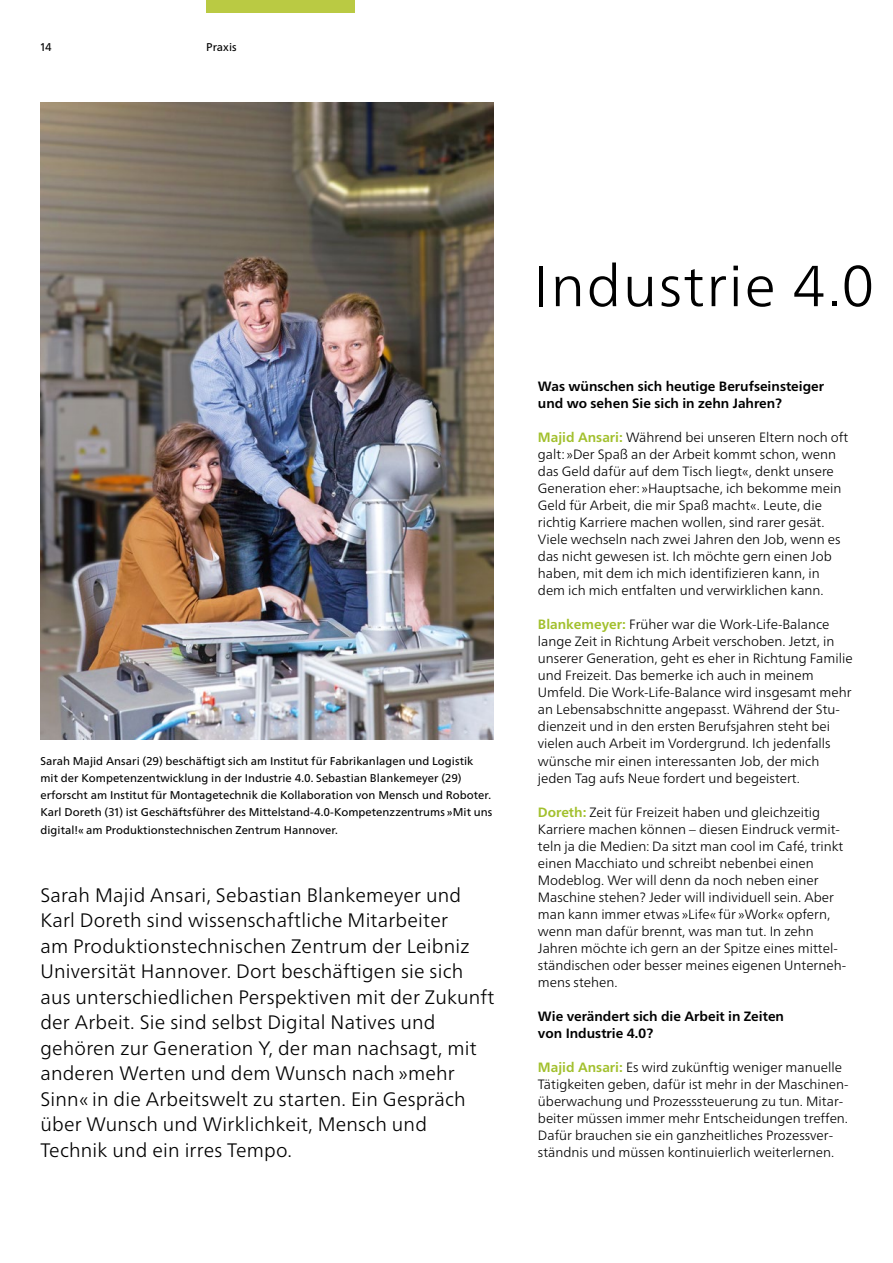
<style>
.page{position:relative;width:893px;height:1263px;background:#fff}
.page>*{position:absolute;margin:0;border:0;box-sizing:border-box;transform-origin:0 0}
.t1{font:300 57.75px "Frutiger Neue LT Pro";letter-spacing:.03em;color:#000}
.t2{font:300 19.5px/25.5px "Frutiger Neue LT Pro";letter-spacing:.01em;color:#000}
.t3{font:300 13.5px/17px "Frutiger Neue LT Pro";color:#000}
.t4{font:700 13.5px/17px "Frutiger Neue LT Pro";color:#000}
.t5{font:11.25px/17px "Frutiger Neue LT Pro";letter-spacing:.005em;color:#000}
.s1{font-weight:700;color:#a2c02d}
</style>
<div class="page">
<div style="left:206px;top:0;width:149px;height:13px;background:#baca43"></div>
<img style="left:40px;top:102px;width:453px;height:638px">
<p class="t5" style="left:40px;top:38px;width:13px">14</p>
<p class="t5" style="left:206px;top:38px;width:32px">Praxis</p>
<p class="t5" style="left:40px;top:753px;width:453px">Sarah Majid Ansari (29) beschäftigt sich am Institut für Fabrikanlagen und Logistik mit der Kompetenzentwicklung in der Industrie 4.0. Sebastian Blankemeyer (29) erforscht am Institut für Montagetechnik die Kollaboration von Mensch und Roboter.<br>Karl Doreth (31) ist Geschäftsführer des Mittelstand-4.0-Kompetenzzentrums »Mit uns digital!« am Produktionstechnischen Zentrum Hannover.</p>
<p class="t2" style="left:40px;top:882px;width:455px">Sarah Majid Ansari, Sebastian Blankemeyer und Karl Doreth sind wissenschaftliche Mitarbeiter<br>am Produktionstechnischen Zentrum der Leibniz Universität Hannover. Dort beschäftigen sie sich aus unterschiedlichen Perspektiven mit der Zukunft der Arbeit. Sie sind selbst Digital Natives und gehören zur Generation Y, der man nachsagt, mit anderen Werten und dem Wunsch nach »mehr Sinn« in die Arbeitswelt zu starten. Ein Gespräch über Wunsch und Wirklichkeit, Mensch und Technik und ein irres Tempo.</p>
<h1 class="t1" style="left:534px;top:251px;width:343px">Industrie 4.0</h1>
<p class="t4" style="left:538px;top:378px;width:288px">Was wünschen sich heutige Berufseinsteiger und wo sehen Sie sich in zehn Jahren?</p>
<p class="t3" style="left:538px;top:429px;width:312px"><span class="s1">Majid Ansari:</span> Während bei unseren Eltern noch oft galt: »Der Spaß an der Arbeit kommt schon, wenn das Geld dafür auf dem Tisch liegt«, denkt unsere Generation eher: »Hauptsache, ich bekomme mein Geld für Arbeit, die mir Spaß macht«. Leute, die richtig Karriere machen wollen, sind rarer gesät.<br>Viele wechseln nach zwei Jahren den Job, wenn es das nicht gewesen ist. Ich möchte gern einen Job haben, mit dem ich mich identifizieren kann, in dem ich mich entfalten und verwirklichen kann.</p>
<p class="t3" style="left:538px;top:616px;width:316px"><span class="s1">Blankemeyer:</span> Früher war die Work-Life-Balance lange Zeit in Richtung Arbeit verschoben. Jetzt, in unserer Generation, geht es eher in Richtung Familie und Freizeit. Das bemerke ich auch in meinem Umfeld. Die Work-Life-Balance wird insgesamt mehr an Lebensabschnitte angepasst. Während der Stu&shy;dienzeit und in den ersten Berufsjahren steht bei vielen auch Arbeit im Vordergrund. Ich jedenfalls wünsche mir einen interessanten Job, der mich jeden Tag aufs Neue fordert und begeistert.</p>
<p class="t3" style="left:538px;top:803px;width:310px"><span class="s1">Doreth:</span> Zeit für Freizeit haben und gleichzeitig Karriere machen können – diesen Eindruck vermit&shy;teln ja die Medien: Da sitzt man cool im Café, trinkt einen Macchiato und schreibt nebenbei einen Modeblog. Wer will denn da noch neben einer Maschine stehen? Jeder will individuell sein. Aber man kann immer etwas »Life« für »Work« opfern, wenn man dafür brennt, was man tut. In zehn Jahren möchte ich gern an der Spitze eines mittel&shy;ständischen oder besser meines eigenen Unterneh&shy;mens stehen.</p>
<p class="t4" style="left:538px;top:1007px;width:248px">Wie verändert sich die Arbeit in Zeiten von Industrie 4.0?</p>
<p class="t3" style="left:538px;top:1058px;width:312px"><span class="s1">Majid Ansari:</span> Es wird zukünftig weniger manuelle Tätigkeiten geben, dafür ist mehr in der Maschinen&shy;überwachung und Prozesssteuerung zu tun. Mitar&shy;beiter müssen immer mehr Entscheidungen treffen.<br>Dafür brauchen sie ein ganzheitliches Prozessver&shy;ständnis und müssen kontinuierlich weiterlernen.</p>
</div>
